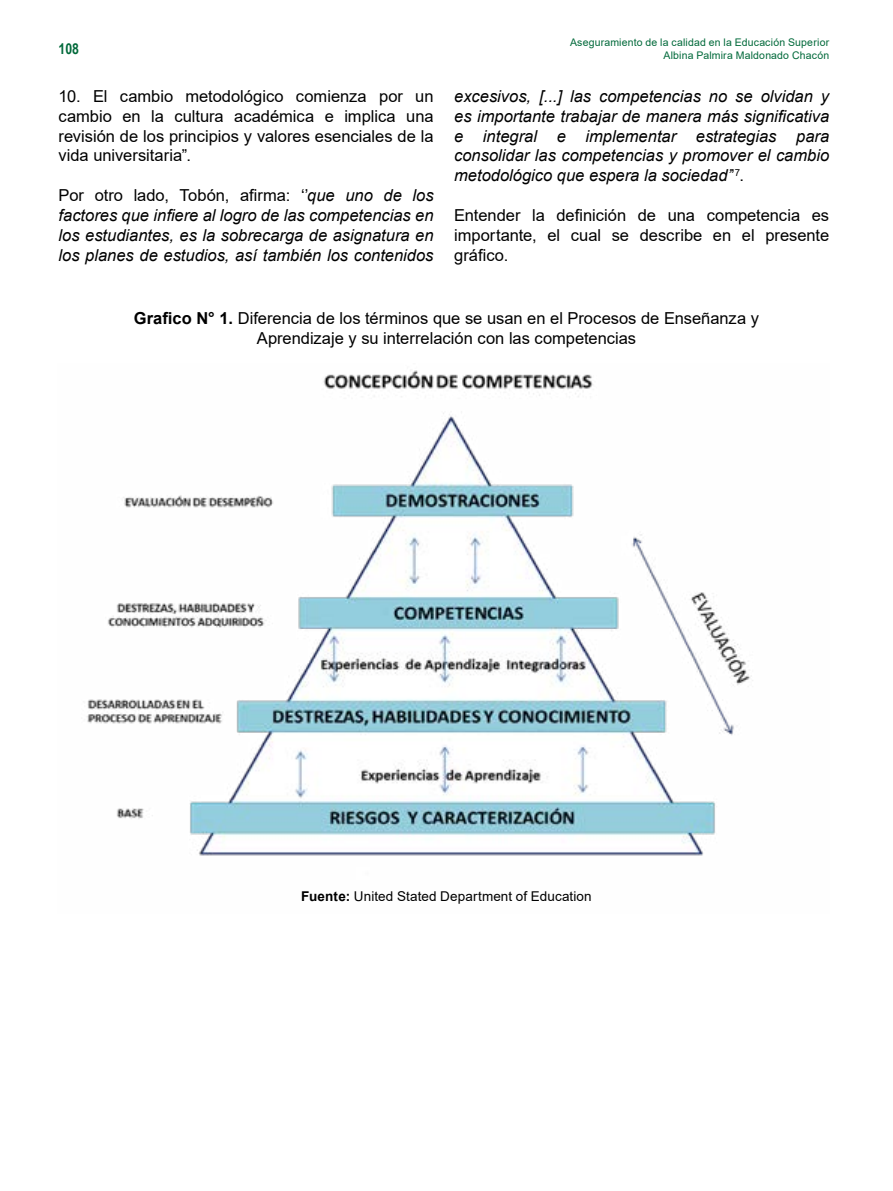
<style>
.page{position:relative;width:893px;height:1191px;background:#fff}
.page>*{position:absolute;margin:0;border:0;box-sizing:border-box;transform-origin:0 0}
.t1{font:italic 16.5px/19.8px "Arial";color:#000;text-align:justify}
.t2{font:16.5px/19.8px "Arial";color:#000;text-align:justify}
.t3{font:700 15px "Arial Narrow";color:#00693a}
.t4{font:13.5px "Arial";letter-spacing:.005em;color:#000}
.t5{font:10.5px/12.6px "Arial";letter-spacing:.015em;color:#00693a;text-align:right}
.s1{font-style:normal}
.s2{font-weight:700}
</style>
<div class="page">
<img style="left:87px;top:370px;width:666px;height:486px">
<p class="t3" style="left:59px;top:37px;width:22px">108</p>
<p class="t2" style="left:59px;top:86px;width:377px">10. El cambio metodológico comienza por un cambio en la cultura académica e implica una revisión de los principios y valores esenciales de la vida universitaria”.</p>
<p class="t1" style="left:59px;top:186px;width:376px"><span class="s1">Por otro lado, Tobón, afirma: ‘’</span>que uno de los factores que infiere al logro de las competencias en los estudiantes, es la sobrecarga de asignatura en los planes de estudios, así también los contenidos</p>
<p class="t5" style="left:570px;top:36px;width:261px">Aseguramiento de la calidad en la Educación Superior<br>Albina Palmira Maldonado Chacón</p>
<p class="t1" style="left:454px;top:87px;width:376px">excesivos, [...] las competencias no se olvidan y es importante trabajar de manera más significativa e integral e implementar estrategias para consolidar las competencias y promover el cambio metodológico que espera la sociedad’<span class="s1">’</span><sup>7</sup><span class="s1">.</span></p>
<p class="t2" style="left:454px;top:205px;width:376px">Entender la definición de una competencia es importante, el cual se describe en el presente gráfico.</p>
<p class="t2" style="left:134px;top:308px;width:626px;text-align:center"><span class="s2">Grafico N° 1.</span> Diferencia de los términos que se usan en el Procesos de Enseñanza y<br>Aprendizaje y su interrelación con las competencias</p>
<p class="t4" style="left:301px;top:886px;width:292px"><span class="s2">Fuente:</span> United Stated Department of Education</p>
</div>
